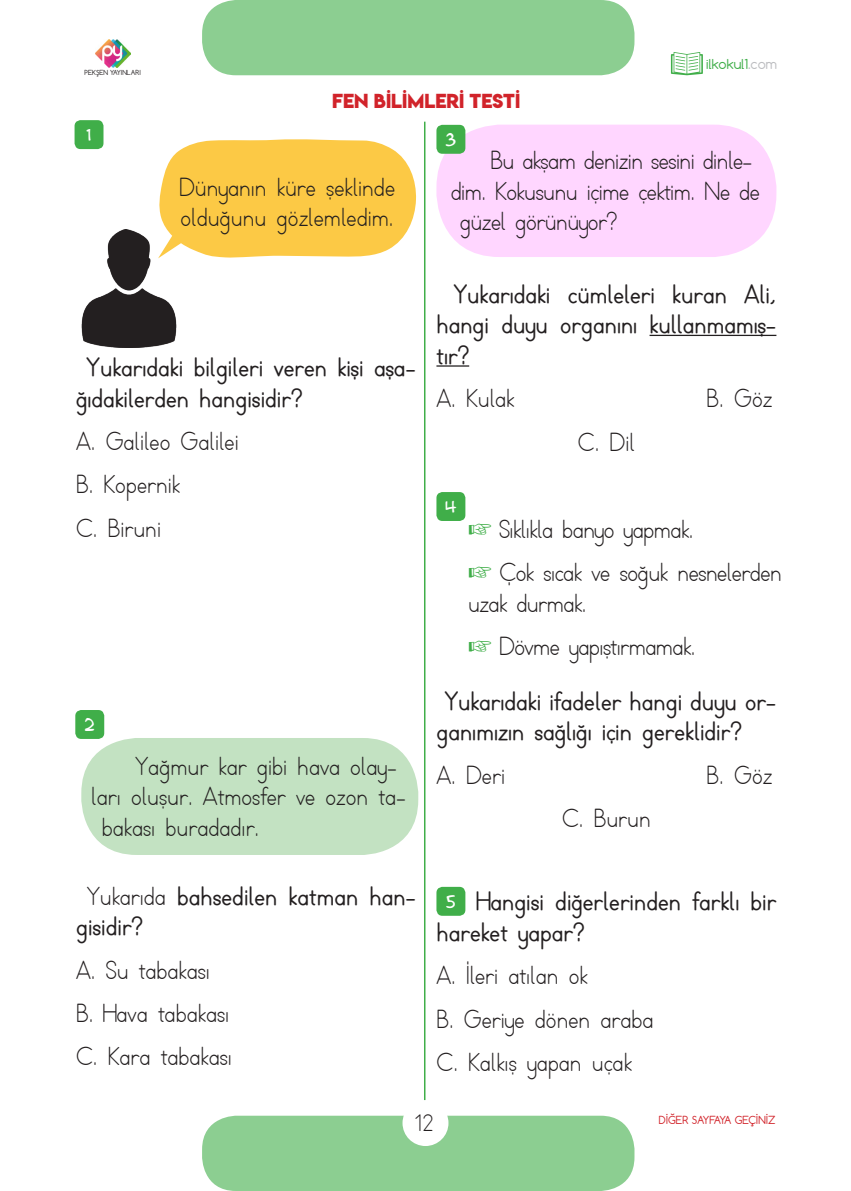
<style>
.page{position:relative;width:851px;height:1191px;background:#fff}
.page>*{position:absolute;margin:0;border:0;box-sizing:border-box;transform-origin:0 0}
.t1{font:25.5px/30.6px "TTKB Dik Temel Abece";color:#231f20}
.t2{font:700 25.5px/30.6px "TTKB Dik Temel Abece";color:#231f20}
.t3{font:25.5px/30.6px "TTKB Dik Temel Abece";letter-spacing:-.02em;color:#231f20}
.t4{font:23.25px "TTKB Dik Temel Abece";color:#231f20}
.t5{font:18px "Lemon Milkbold";color:#d1232a}
.t6{font:15px "Karikatura";color:#fff}
.t7{font:12.9px "Comfortaa";color:#40ae49}
.t8{font:10.5px "Comfortaa";color:#d1232a}
.t9{font:6.6px "Comfortaa";color:#231f20}
.s1{color:#bcbdc0}
.s2{font-weight:400}
</style>
<div class="page">
<div style="left:202px;top:0;width:432px;height:75px;background:#8cce91;border-radius:34px"></div>
<div style="left:202px;top:1115px;width:432px;height:76px;background:#8cce91;border-radius:34px"></div>
<svg style="left:670px;top:52px;width:32px;height:23px"></svg>
<img style="left:95px;top:39px;width:35px;height:28px">
<div style="left:402px;top:1100px;width:46px;height:46px;background:#fff;border-radius:50%"></div>
<hr style="left:424px;top:122px;width:1px;height:978px;background:#40ae49">
<svg style="left:159px;top:139px;width:257px;height:119px;background:#fccd56"></svg>
<img style="left:81px;top:230px;width:107px;height:117px">
<div style="left:81px;top:738px;width:337px;height:117px;background:#c3e2c2;border-radius:55px"></div>
<div style="left:75px;top:710px;width:29px;height:29px;background:#40ae49;border-radius:6px"></div>
<div style="left:75px;top:120px;width:28px;height:29px;background:#40ae49;border-radius:6px"></div>
<hr style="left:649px;top:335px;width:127px;height:1px;background:#231f20">
<hr style="left:436px;top:365px;width:33px;height:2px;background:#231f20">
<div style="left:436px;top:125px;width:340px;height:132px;background:#ffd6ff;border-radius:63px"></div>
<div style="left:436px;top:125px;width:29px;height:29px;background:#40ae49;border-radius:6px"></div>
<div style="left:436px;top:492px;width:29px;height:29px;background:#40ae49;border-radius:6px"></div>
<div style="left:436px;top:887px;width:29px;height:28px;background:#40ae49;border-radius:6px"></div>
<p class="t9" style="left:85px;top:69px;width:58px">PEKŞEN YAYINLARI</p>
<p class="t6" style="left:86px;top:124px;width:7px">1</p>
<p class="t5" style="left:332px;top:88px;width:189px">FEN BİLİMLERİ TESTİ</p>
<p class="t6" style="left:445px;top:129px;width:13px">3</p>
<p class="t7" style="left:705px;top:56px;width:72px">ilkokul1<span class="s1">.com</span></p>
<p class="t1" style="left:179px;top:172px;width:217px">Dünyanın küre şeklinde olduğunu gözlemledim.</p>
<p class="t3" style="left:490px;top:146px;width:263px">Bu akşam denizin sesini dinle-</p>
<p class="t3" style="left:450px;top:176px;width:310px">dim. Kokusunu içime çektim. Ne de</p>
<p class="t3" style="left:459px;top:207px;width:159px">güzel görünüyor?</p>
<p class="t2" style="left:76px;top:352px;width:341px;text-indent:11px">Yukarıdaki bilgileri veren kişi aşa&shy;ğıdakilerden hangisidir?</p>
<p class="t1" style="left:76px;top:426px;width:164px">A. Galileo Galilei</p>
<p class="t1" style="left:76px;top:470px;width:105px">B. Kopernik</p>
<p class="t1" style="left:76px;top:513px;width:86px">C. Biruni</p>
<p class="t6" style="left:84px;top:714px;width:12px">2</p>
<p class="t1" style="left:135px;top:751px;width:263px">Yağmur kar gibi hava olay-</p>
<p class="t1" style="left:91px;top:782px;width:316px">ları oluşur. Atmosfer ve ozon ta-</p>
<p class="t1" style="left:102px;top:812px;width:159px">bakası buradadır.</p>
<p class="t2" style="left:76px;top:881px;width:341px;text-indent:11px"><span class="s2">Yukarıda</span> bahsedilen katman han&shy;gisidir?</p>
<p class="t1" style="left:76px;top:955px;width:135px">A. Su tabakası</p>
<p class="t1" style="left:76px;top:998px;width:155px">B. Hava tabakası</p>
<p class="t1" style="left:76px;top:1041px;width:157px">C. Kara tabakası</p>
<p class="t2" style="left:436px;top:279px;width:341px;text-align:justify;text-indent:17px">Yukarıdaki cümleleri kuran Ali, hangi duyu organını kullanmamış&shy;tır?</p>
<p class="t1" style="left:436px;top:384px;width:79px">A. Kulak</p>
<p class="t1" style="left:706px;top:384px;width:67px">B. Göz</p>
<p class="t1" style="left:577px;top:427px;width:59px">C. Dil</p>
<p class="t6" style="left:445px;top:496px;width:13px">4</p>
<p class="t3" style="left:499px;top:514px;width:196px">Sıklıkla banyo yapmak.</p>
<p class="t3" style="left:468px;top:557px;width:315px;text-indent:31px">Çok sıcak ve soğuk nesnelerden uzak durmak.</p>
<p class="t3" style="left:499px;top:631px;width:198px">Dövme yapıştırmamak.</p>
<p class="t2" style="left:436px;top:686px;width:341px;text-indent:8px">Yukarıdaki ifadeler hangi duyu or&shy;ganımızın sağlığı için gereklidir?</p>
<p class="t1" style="left:436px;top:760px;width:70px">A. Deri</p>
<p class="t1" style="left:706px;top:760px;width:67px">B. Göz</p>
<p class="t1" style="left:562px;top:803px;width:90px">C. Burun</p>
<p class="t2" style="left:436px;top:887px;width:341px;text-indent:40px">Hangisi diğerlerinden farklı bir hareket yapar?</p>
<p class="t1" style="left:436px;top:961px;width:152px">A. İleri atılan ok</p>
<p class="t1" style="left:436px;top:1004px;width:219px">B. Geriye dönen araba</p>
<p class="t1" style="left:436px;top:1047px;width:197px">C. Kalkış yapan uçak</p>
<p class="t6" style="left:445px;top:891px;width:12px">5</p>
<p class="t4" style="left:415px;top:1109px;width:20px">12</p>
<p class="t8" style="left:658px;top:1113px;width:118px">DİĞER SAYFAYA GEÇİNİZ</p>
</div>
